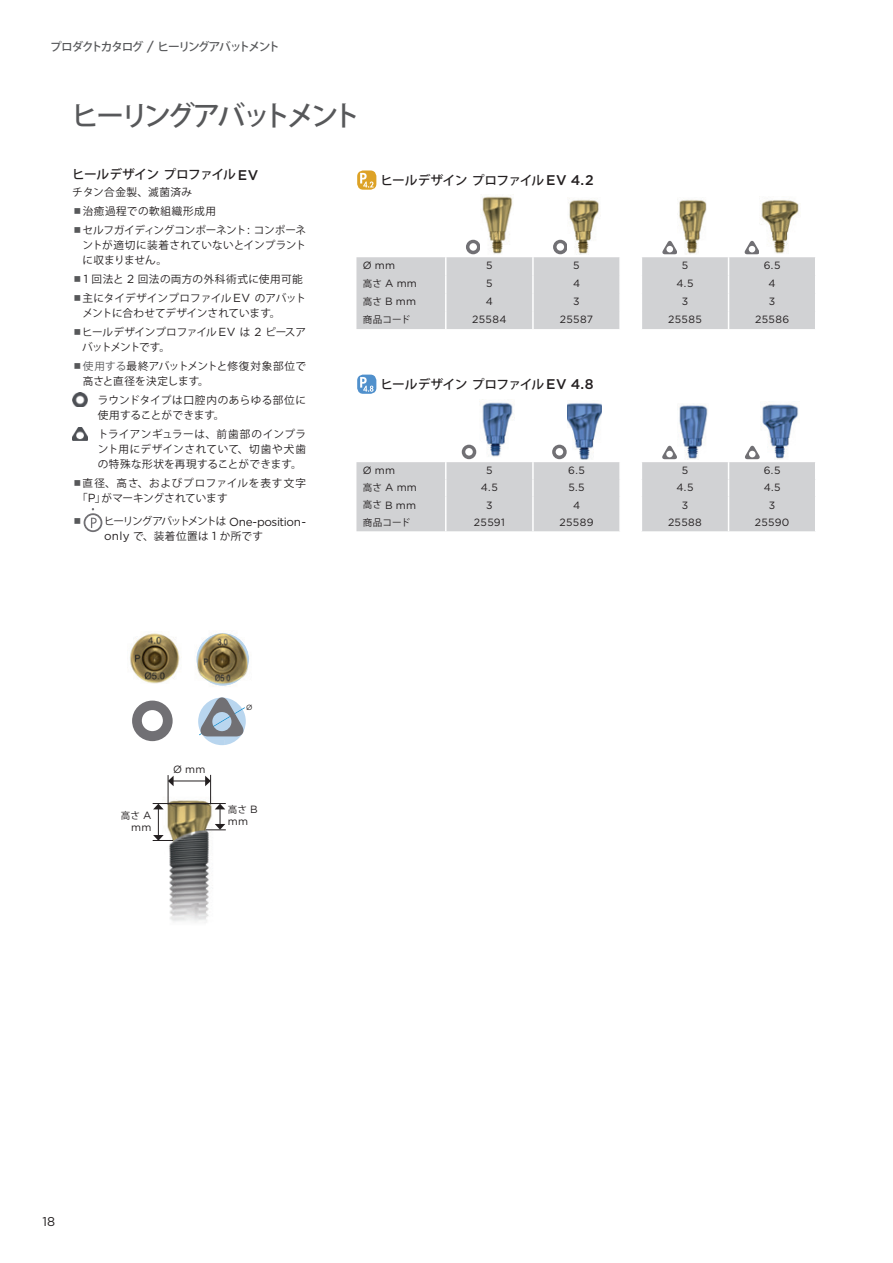
<style>
.page{position:relative;width:893px;height:1263px;background:#fff}
.page>*{position:absolute;margin:0;border:0;box-sizing:border-box;transform-origin:0 0}
.t1{font:500 27.6px "Koz Go Pro";letter-spacing:-.13em;color:#57585a}
.t2{font:500 12.75px "Koz Go Pro";letter-spacing:-.04em;color:#231f20}
.t3{font:12.75px "Gotham";color:#231f20}
.t4{font:500 11.7px "Koz Go Pro";letter-spacing:-.12em;color:#57585a}
.t5{font:10.65px/14.9px "Koz Go Pro";letter-spacing:.01em;color:#231f20}
.t6{font:10.65px/14.9px "Koz Go Pro";letter-spacing:-.095em;color:#231f20}
.t7{font:10.65px/14.9px "Koz Go Pro";letter-spacing:-.015em;color:#231f20}
.t8{font:10.65px/14.9px "Koz Go Pro";letter-spacing:-.05em;color:#231f20}
.t9{font:10.65px "Koz Go Pro";letter-spacing:.04em;color:#231f20}
.t10{font:10.65px "Koz Go Pro";letter-spacing:.045em;color:#231f20}
.t11{font:10.65px "Koz Go Pro";letter-spacing:.03em;color:#231f20}
.t12{font:10.5px "Gotham";letter-spacing:.03em;color:#231f20}
.t13{font:9.6px "Koz Go Pro";letter-spacing:.005em;color:#231f20}
.t14{font:7.5px "Gotham";color:#231f20}
.s1{font-family:"Gotham";font-size:12.9px}
.s2{font-family:"Gotham";font-size:14.1px}
.s3{color:#57585a}
.s4{font-family:"Gotham";font-size:11.7px}
.s5{font-family:"Koz Go Pro";font-size:9.6px}
.s6{font-family:"Gotham";font-size:10.5px}
</style>
<div class="page">
<img style="left:167px;top:745px;width:57px;height:178px">
<img style="left:72px;top:393px;width:15px;height:14px">
<img style="left:72px;top:427px;width:16px;height:14px">
<svg style="left:84px;top:508px;width:18px;height:24px"></svg>
<img style="left:482px;top:196px;width:31px;height:44px">
<img style="left:568px;top:198px;width:31px;height:42px">
<img style="left:679px;top:199px;width:28px;height:41px">
<svg style="left:356px;top:240px;width:459px;height:89px"></svg>
<img style="left:760px;top:200px;width:40px;height:54px">
<img style="left:480px;top:399px;width:33px;height:46px">
<img style="left:567px;top:403px;width:34px;height:42px">
<img style="left:679px;top:405px;width:29px;height:40px">
<svg style="left:356px;top:445px;width:459px;height:86px"></svg>
<img style="left:760px;top:404px;width:40px;height:55px">
<div style="left:357px;top:170px;width:19px;height:20px;background:#dda226;border-radius:6px"></div>
<svg style="left:360px;top:173px;width:14px;height:15px"></svg>
<div style="left:357px;top:375px;width:19px;height:19px;background:#5090cc;border-radius:6px"></div>
<svg style="left:360px;top:377px;width:13px;height:15px"></svg>
<hr style="left:168px;top:775px;width:1px;height:30px;background:#231f20">
<hr style="left:173px;top:781px;width:33px;height:1px;background:#231f20">
<svg style="left:168px;top:776px;width:6px;height:10px"></svg>
<svg style="left:205px;top:775px;width:21px;height:55px"></svg>
<svg style="left:153px;top:804px;width:20px;height:37px"></svg>
<hr style="left:153px;top:803px;width:73px;height:1px;background:#231f20">
<img style="left:130px;top:633px;width:50px;height:51px">
<img style="left:196px;top:633px;width:53px;height:48px">
<img style="left:197px;top:633px;width:52px;height:53px;border-radius:26px">
<svg style="left:132px;top:701px;width:41px;height:40px"></svg>
<svg style="left:198px;top:697px;width:48px;height:48px"></svg>
<p class="t4" style="left:50px;top:39px;width:231px">プロダクトカタログ <span class="s1">/</span> ヒーリングアバットメント</p>
<h1 class="t1" style="left:71px;top:99px;width:291px">ヒーリングアバットメント</h1>
<p class="t2" style="left:72px;top:167px;width:187px">ヒールデザインプロファイル <span class="s2">EV</span></p>
<p class="t11" style="left:72px;top:185px;width:121px">チタン合金製、滅菌済み</p>
<p class="t10" style="left:72px;top:204px;width:145px"><span class="s3">■</span>治癒過程での軟組織形成用</p>
<p class="t5" style="left:82px;top:223px;width:225px;text-align:justify;text-indent:-10px"><span class="s3">■</span>セルフガイディングコンポーネント<span class="s4">:</span> コンポーネントが適切に装着されていないとインプラントに収まりません。</p>
<p class="t9" style="left:72px;top:272px;width:232px"><span class="s3">■</span><span class="s4">1</span> 回法と <span class="s4">2</span> 回法の両方の外科術式に使用可能</p>
<p class="t7" style="left:82px;top:291px;width:225px;text-indent:-10px"><span class="s3">■</span>主にタイデザインプロファイル <span class="s4">EV</span> のアバットメントに合わせてデザインされています。</p>
<p class="t8" style="left:82px;top:325px;width:225px;text-indent:-10px"><span class="s3">■</span>ヒールデザインプロファイル <span class="s4">EV</span> は <span class="s4">2</span> ピースアバットメントです。</p>
<p class="t5" style="left:83px;top:359px;width:225px;text-indent:-10px"><span class="s3">■使用する</span>最終アバットメントと修復対象部位で高さと直径を決定します。</p>
<p class="t5" style="left:98px;top:393px;width:210px">ラウンドタイプは口腔内のあらゆる部位に使用することができます。</p>
<p class="t5" style="left:98px;top:427px;width:210px;text-align:justify">トライアンギュラーは、前歯部のインプラント用にデザインされていて、切歯や犬歯の特殊な形状を再現することができます。</p>
<p class="t5" style="left:77px;top:476px;width:230px;text-indent:-5px"><span class="s3">■</span>直径、高さ、およびプロファイルを表す文字「<span class="s4">P</span>」がマーキングされています</p>
<p class="t6" style="left:104px;top:514px;width:203px;text-indent:-32px"><span class="s3">■</span> ヒーリングアバットメントは <span class="s4">One-position&shy;only</span> で、装着位置は <span class="s4">1</span> か所です</p>
<p class="t2" style="left:381px;top:172px;width:215px">ヒールデザインプロファイル <span class="s2">EV 4.2</span></p>
<p class="t12" style="left:363px;top:259px;width:34px">Ø mm</p>
<p class="t12" style="left:486px;top:259px;width:8px">5</p>
<p class="t12" style="left:573px;top:259px;width:8px">5</p>
<p class="t12" style="left:682px;top:259px;width:8px">5</p>
<p class="t12" style="left:764px;top:259px;width:18px">6.5</p>
<p class="t12" style="left:363px;top:277px;width:56px"><span class="s5">高さ</span> A mm</p>
<p class="t12" style="left:486px;top:277px;width:8px">5</p>
<p class="t12" style="left:573px;top:277px;width:9px">4</p>
<p class="t12" style="left:676px;top:277px;width:18px">4.5</p>
<p class="t12" style="left:769px;top:277px;width:9px">4</p>
<p class="t12" style="left:363px;top:295px;width:55px"><span class="s5">高さ</span> B mm</p>
<p class="t12" style="left:486px;top:295px;width:9px">4</p>
<p class="t12" style="left:573px;top:295px;width:8px">3</p>
<p class="t12" style="left:682px;top:295px;width:8px">3</p>
<p class="t12" style="left:769px;top:295px;width:8px">3</p>
<p class="t13" style="left:363px;top:313px;width:49px">商品コード</p>
<p class="t12" style="left:472px;top:313px;width:36px">25584</p>
<p class="t12" style="left:560px;top:313px;width:35px">25587</p>
<p class="t12" style="left:668px;top:313px;width:35px">25585</p>
<p class="t12" style="left:755px;top:313px;width:36px">25586</p>
<p class="t2" style="left:381px;top:376px;width:215px">ヒールデザインプロファイル <span class="s2">EV 4.8</span></p>
<p class="t12" style="left:363px;top:464px;width:34px">Ø mm</p>
<p class="t12" style="left:486px;top:464px;width:8px">5</p>
<p class="t12" style="left:568px;top:464px;width:18px">6.5</p>
<p class="t12" style="left:682px;top:464px;width:8px">5</p>
<p class="t12" style="left:764px;top:464px;width:18px">6.5</p>
<p class="t12" style="left:363px;top:481px;width:56px"><span class="s5">高さ</span> A mm</p>
<p class="t12" style="left:481px;top:481px;width:18px">4.5</p>
<p class="t12" style="left:568px;top:481px;width:18px">5.5</p>
<p class="t12" style="left:676px;top:481px;width:18px">4.5</p>
<p class="t12" style="left:764px;top:481px;width:18px">4.5</p>
<p class="t12" style="left:363px;top:498px;width:55px"><span class="s5">高さ</span> B mm</p>
<p class="t12" style="left:486px;top:498px;width:8px">3</p>
<p class="t12" style="left:573px;top:498px;width:9px">4</p>
<p class="t12" style="left:682px;top:498px;width:8px">3</p>
<p class="t12" style="left:769px;top:498px;width:8px">3</p>
<p class="t13" style="left:363px;top:516px;width:49px">商品コード</p>
<p class="t12" style="left:474px;top:515px;width:32px">25591</p>
<p class="t12" style="left:559px;top:515px;width:36px">25589</p>
<p class="t12" style="left:668px;top:515px;width:35px">25588</p>
<p class="t12" style="left:755px;top:515px;width:36px">25590</p>
<p class="t13" style="left:121px;top:809px;width:32px">高さ <span class="s6">A</span></p>
<p class="t12" style="left:131px;top:820px;width:22px">mm</p>
<p class="t12" style="left:173px;top:763px;width:34px">Ø mm</p>
<p class="t14" style="left:246px;top:703px;width:8px">Ø</p>
<p class="t13" style="left:228px;top:803px;width:31px">高さ <span class="s6">B</span></p>
<p class="t12" style="left:228px;top:815px;width:22px">mm</p>
<p class="t3" style="left:43px;top:1214px;width:14px">18</p>
</div>
